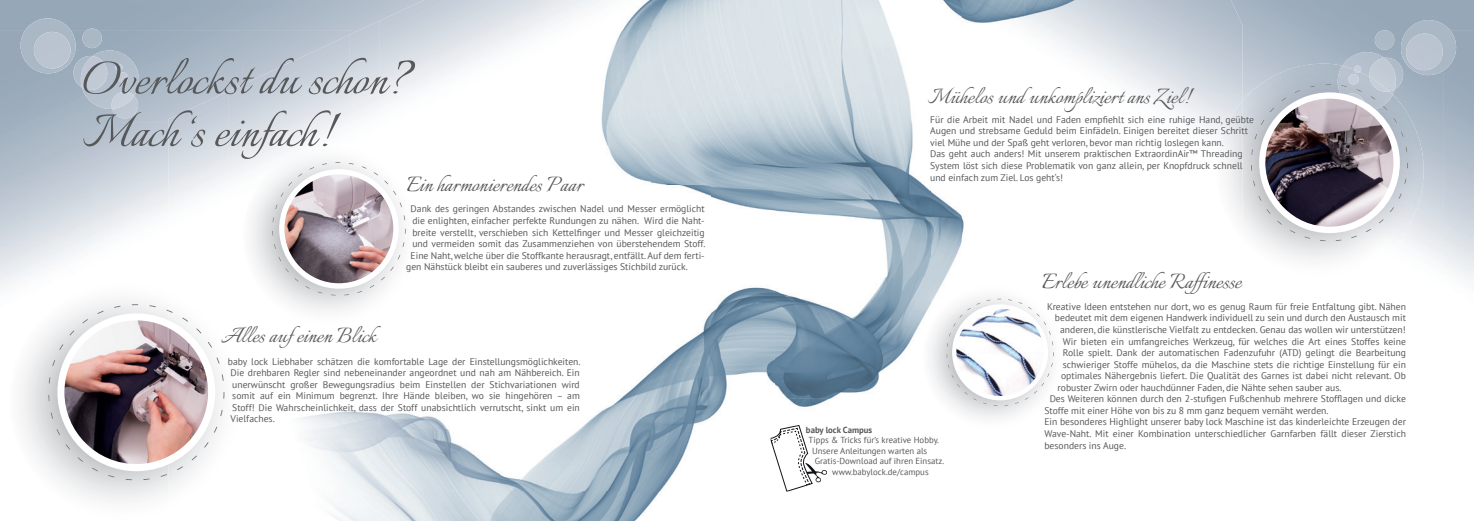
<style>
.page{position:relative;width:1474px;height:521px;background:#fff}
.page>*{position:absolute;margin:0;border:0;box-sizing:border-box;transform-origin:0 0}
.t1{font:57.75px/52.5px "Italianno";color:#57585a}
.t2{font:26.25px "Italianno";color:#57585a}
.t3{font:9.62px/11.5px "PT Sans";color:#57585a}
.t4{font:8.75px "PT Sans";color:#57585a}
.t5{font:700 8.75px "PT Sans";color:#57585a}
.s1{font-size:49.09px}
</style>
<div class="page">
<img style="left:1242px;top:0;width:109px;height:92px">
<img style="left:1399px;top:75px;width:44px;height:78px">
<svg style="left:1242px;top:92px;width:9px;height:9px"></svg>
<img style="left:1412px;top:153px;width:31px;height:111px">
<img style="left:1403px;top:217px;width:10px;height:47px">
<img style="left:82px;top:50px;width:57px;height:59px">
<img style="left:17px;top:18px;width:59px;height:55px">
<img style="left:34px;top:32px;width:37px;height:36px">
<img style="left:81px;top:29px;width:22px;height:19px">
<img style="left:73px;top:56px;width:8px;height:32px">
<img style="left:81px;top:56px;width:29px;height:34px">
<img style="left:112px;top:96px;width:26px;height:22px">
<img style="left:110px;top:92px;width:24px;height:17px">
<svg style="left:115px;top:64px;width:14px;height:19px"></svg>
<img style="left:1342px;top:52px;width:52px;height:12px">
<img style="left:1400px;top:20px;width:59px;height:55px">
<img style="left:1405px;top:34px;width:37px;height:36px">
<img style="left:1374px;top:30px;width:20px;height:20px">
<img style="left:1398px;top:58px;width:7px;height:31px">
<img style="left:1369px;top:58px;width:29px;height:6px">
<img style="left:329px;top:490px;width:332px;height:31px">
<img style="left:305px;top:429px;width:195px;height:61px">
<img style="left:500px;top:372px;width:151px;height:118px">
<img style="left:651px;top:0;width:60px;height:490px">
<img style="left:379px;top:411px;width:68px;height:18px">
<img style="left:198px;top:91px;width:30px;height:102px">
<img style="left:168px;top:105px;width:30px;height:102px">
<img style="left:228px;top:77px;width:31px;height:103px">
<img style="left:409px;top:0;width:242px;height:182px">
<img style="left:259px;top:63px;width:30px;height:82px">
<img style="left:379px;top:7px;width:31px;height:161px">
<img style="left:289px;top:49px;width:30px;height:96px">
<img style="left:349px;top:21px;width:31px;height:124px">
<img style="left:319px;top:35px;width:30px;height:102px">
<img style="left:711px;top:0;width:219px;height:417px">
<img style="left:1055px;top:0;width:62px;height:76px">
<img style="left:930px;top:0;width:31px;height:305px">
<img style="left:1024px;top:0;width:31px;height:40px">
<img style="left:961px;top:0;width:63px;height:243px">
<svg style="left:770px;top:425px;width:57px;height:67px"></svg>
<img style="left:409px;top:168px;width:10px;height:14px">
<img style="left:248px;top:145px;width:142px;height:60px">
<img style="left:272px;top:162px;width:134px;height:133px">
<svg style="left:279px;top:169px;width:120px;height:120px"></svg>
<img style="left:284px;top:174px;width:109px;height:109px;border-radius:54px">
<img style="left:114px;top:304px;width:54px;height:6px">
<img style="left:92px;top:471px;width:75px;height:9px">
<svg style="left:48px;top:310px;width:176px;height:161px"></svg>
<img style="left:64px;top:320px;width:144px;height:144px;border-radius:72px">
<img style="left:923px;top:314px;width:105px;height:105px">
<img style="left:937px;top:285px;width:70px;height:20px">
<img style="left:946px;top:299px;width:89px;height:107px">
<svg style="left:952px;top:304px;width:102px;height:96px"></svg>
<img style="left:956px;top:309px;width:87px;height:87px;border-radius:44px">
<svg style="left:1228px;top:114px;width:4px;height:8px"></svg>
<img style="left:1250px;top:97px;width:157px;height:144px">
<svg style="left:1259px;top:64px;width:140px;height:169px"></svg>
<img style="left:1265px;top:99px;width:128px;height:128px;border-radius:64px">
<h1 class="t1" style="left:83px;top:57px;width:331px">Overlockst du schon?<br>Mach <span class="s1">‘</span>s einfach!</h1>
<h2 class="t2" style="left:221px;top:321px;width:157px">Alles aufeinen Blick</h2>
<h2 class="t2" style="left:406px;top:170px;width:178px">Ein harmonierendes Paar</h2>
<p class="t3" style="left:410px;top:203px;width:296px">Dank des geringen Abstandes zwischen Nadel und Messer ermöglicht</p>
<p class="t3" style="left:412px;top:215px;width:294px">die enlighten, einfacher perfekte Rundungen zu nähen. Wird die Naht-</p>
<p class="t3" style="left:412px;top:226px;width:294px">breite verstellt, verschieben sich Kettelfinger und Messer gleichzeitig</p>
<p class="t3" style="left:412px;top:238px;width:295px">und vermeiden somit das Zusammenziehen von überstehendem Stoff.</p>
<p class="t3" style="left:410px;top:249px;width:296px">Eine Naht, welche über die Stoffkante herausragt, entfällt. Auf dem ferti-</p>
<p class="t3" style="left:406px;top:261px;width:283px">gen Nähstück bleibt ein sauberes und zuverlässiges Stichbild zurück.</p>
<p class="t3" style="left:228px;top:355px;width:354px;text-align:justify">baby lock Liebhaber schätzen die komfortable Lage der Einstellungsmöglichkeiten.<br>Die drehbaren Regler sind nebeneinander angeordnet und nah am Nähbereich. Ein unerwünscht großer Bewegungsradius beim Einstellen der Stichvariationen wird somit auf ein Minimum begrenzt. Ihre Hände bleiben, wo sie hingehören – am Stoff! Die Wahrscheinlichkeit, dass der Stoff unabsichtlich verrutscht, sinkt um ein Vielfaches.</p>
<h2 class="t2" style="left:928px;top:82px;width:264px">Mühelos und unkompliziert ans Ziel!</h2>
<p class="t3" style="left:930px;top:113px;width:325px">Für die Arbeit mit Nadel und Faden empfiehlt sich eine ruhige Hand, geübte Augen und strebsame Geduld beim Einfädeln. Einigen bereitet dieser Schritt viel Mühe und der Spaß geht verloren, bevor man richtig loslegen kann.<br>Das geht auch anders! Mit unserem praktischen ExtraordinAir™ Threading System löst sich diese Problematik von ganz allein, per Knopfdruck schnell und einfach zum Ziel. Los geht‘s!</p>
<p class="t5" style="left:806px;top:424px;width:68px">baby lock Campus</p>
<p class="t4" style="left:808px;top:435px;width:132px">Tipps &amp; Tricks für’s kreative Hobby.</p>
<p class="t4" style="left:812px;top:445px;width:117px">Unsere Anleitungen warten als</p>
<p class="t4" style="left:814px;top:456px;width:131px">Gratis-Download auf ihren Einsatz.</p>
<p class="t4" style="left:832px;top:466px;width:98px">www.babylock.de/campus</p>
<h2 class="t2" style="left:1041px;top:267px;width:201px">Erlebe unendliche Raffinesse</h2>
<p class="t3" style="left:1047px;top:300px;width:360px">Kreative Ideen entstehen nur dort, wo es genug Raum für freie Entfaltung gibt. Nähen</p>
<p class="t3" style="left:1054px;top:312px;width:352px">bedeutet mit dem eigenen Handwerk individuell zu sein und durch den Austausch mit</p>
<p class="t3" style="left:1060px;top:324px;width:347px">anderen, die künstlerische Vielfalt zu entdecken. Genau das wollen wir unterstützen!</p>
<p class="t3" style="left:1062px;top:335px;width:345px">Wir bieten ein umfangreiches Werkzeug, für welches die Art eines Stoffes keine</p>
<p class="t3" style="left:1062px;top:347px;width:345px">Rolle spielt. Dank der automatischen Fadenzufuhr (ATD) gelingt die Bearbeitung</p>
<p class="t3" style="left:1062px;top:358px;width:345px">schwieriger Stoffe mühelos, da die Maschine stets die richtige Einstellung für ein</p>
<p class="t3" style="left:1061px;top:370px;width:346px">optimales Nähergebnis liefert. Die Qualität des Garnes ist dabei nicht relevant. Ob</p>
<p class="t3" style="left:1057px;top:381px;width:285px">robuster Zwirn oder hauchdünner Faden, die Nähte sehen sauber aus.</p>
<p class="t3" style="left:1049px;top:393px;width:358px">Des Weiteren können durch den 2-stufigen Fußchenhub mehrere Stofflagen und dicke</p>
<p class="t3" style="left:1044px;top:404px;width:286px">Stoffe mit einer Höhe von bis zu 8 mm ganz bequem vernäht werden.</p>
<p class="t3" style="left:1044px;top:416px;width:363px">Ein besonderes Highlight unserer baby lock Maschine ist das kinderleichte Erzeugen der</p>
<p class="t3" style="left:1044px;top:427px;width:363px">Wave-Naht. Mit einer Kombination unterschiedlicher Garnfarben fällt dieser Zierstich</p>
<p class="t3" style="left:1044px;top:439px;width:83px">besonders ins Auge.</p>
</div>
